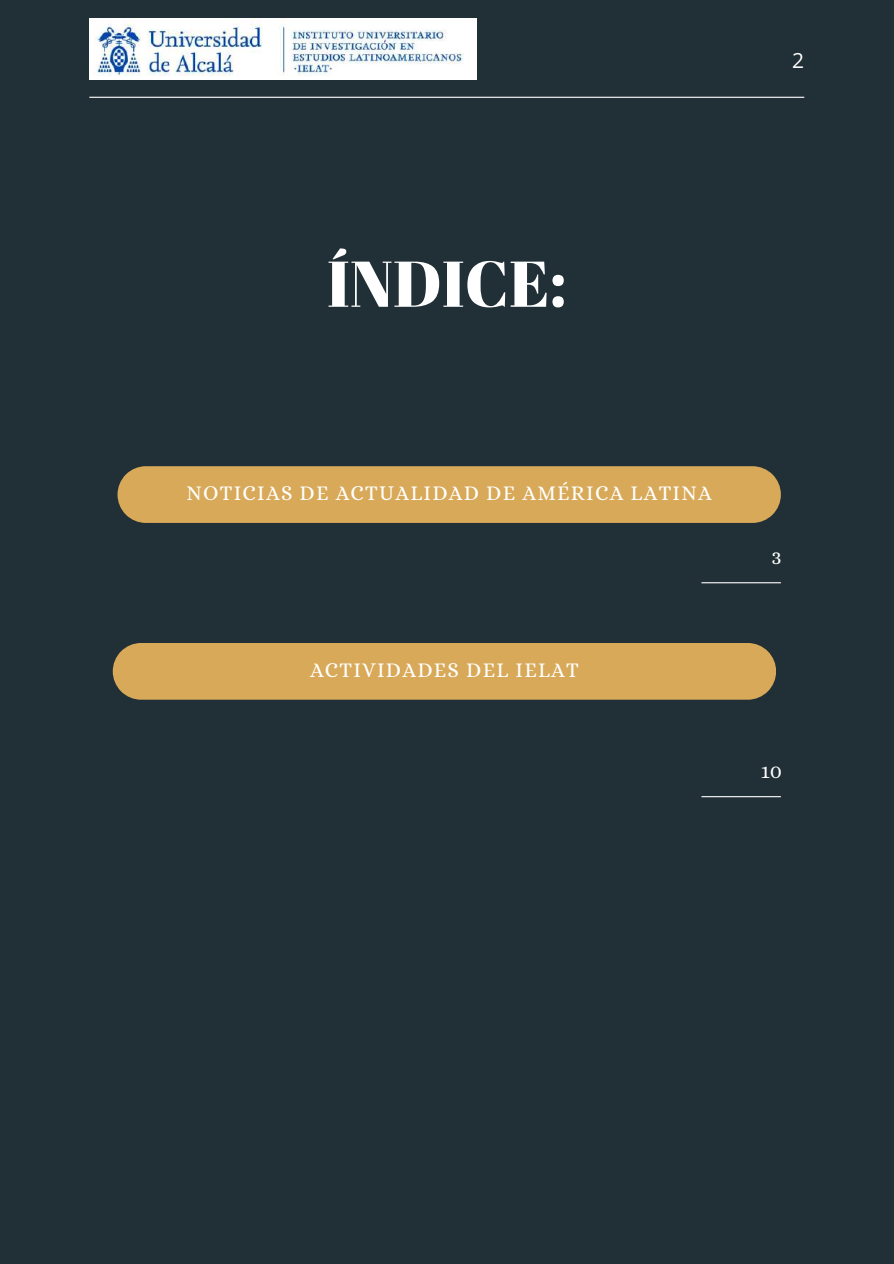
<style>
.page{position:relative;width:894px;height:1264px;background:#fff}
.page>*{position:absolute;margin:0;border:0;box-sizing:border-box;transform-origin:0 0}
.t1{font:64.5px "Abril Fatface";color:#fff}
.t2{font:21px "Alice";letter-spacing:.06em;color:#fff}
.t3{font:21px "Open Sans";color:#fff}
</style>
<div class="page">
<div style="left:0;top:0;width:893px;height:1263px;background:#213036"></div>
<hr style="left:89px;top:97px;width:715px;height:1px;background:#fff">
<img style="left:89px;top:18px;width:387px;height:62px">
<div style="left:117px;top:466px;width:663px;height:57px;background:#d8a958"></div>
<hr style="left:701px;top:582px;width:79px;height:1px;background:#fff">
<div style="left:113px;top:643px;width:662px;height:56px;background:#d8a958"></div>
<hr style="left:701px;top:796px;width:79px;height:1px;background:#fff">
<p class="t3" style="left:792px;top:46px;width:13px">2</p>
<h1 class="t1" style="left:327px;top:238px;width:241px">ÍNDICE:</h1>
<p class="t2" style="left:186px;top:481px;width:526px">NOTICIAS DE ACTUALIDAD DE AMÉRICA LATINA</p>
<p class="t2" style="left:310px;top:657px;width:270px">ACTIVIDADES DEL IELAT</p>
<p class="t2" style="left:771px;top:544px;width:12px">3</p>
<p class="t2" style="left:760px;top:758px;width:23px">10</p>
</div>
